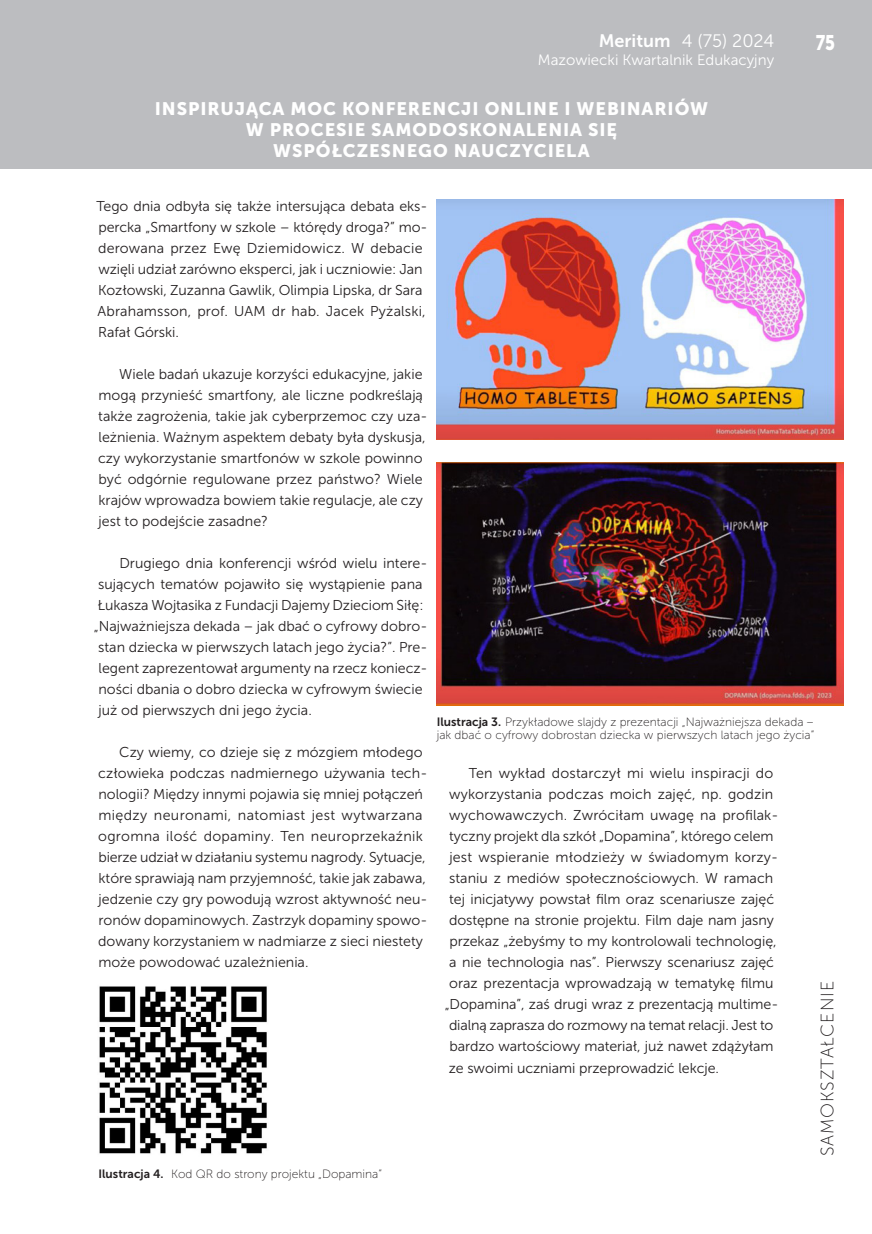
<style>
.page{position:relative;width:872px;height:1234px;background:#fff}
.page>*{position:absolute;margin:0;border:0;box-sizing:border-box;transform-origin:0 0}
.t1{font:21px "Museo Sans 900";color:#fff;scale:.8 1}
.t2{font:18px/21px "Museo Sans 900";letter-spacing:.05em;color:#fff;text-align:center}
.t3{font:18px "Museo Sans 300";color:#fff}
.t4{font:18px "Museo Sans 100";letter-spacing:.05em;color:#231f20}
.t5{font:15px "Museo Sans 300";color:#fff}
.t6{font:14.25px/21px "Museo Sans 300";color:#231f20}
.t7{font:12px/13.5px "Museo Sans 100";color:#231f20}
.s1{font-family:"Museo Sans 700"}
</style>
<div class="page">
<div style="left:0;top:0;width:872px;height:169px;background:#bcbdc0"></div>
<img style="left:436px;top:200px;width:407px;height:240px">
<img style="left:436px;top:463px;width:407px;height:242px">
<img style="left:99px;top:986px;width:168px;height:168px">
<p class="t3" style="left:599px;top:31px;width:177px"><span class="s1">Meritum</span> 4 (75) 2024</p>
<h1 class="t1" style="left:815px;top:30px;width:26px">75</h1>
<p class="t5" style="left:538px;top:52px;width:238px">Mazowiecki Kwartalnik Edukacyjny</p>
<p class="t2" style="left:155px;top:98px;width:555px">INSPIRUJĄCA MOC KONFERENCJI ONLINE I WEBINARIÓW<br>W PROCESIE SAMODOSKONALENIA SIĘ<br>WSPÓŁCZESNEGO NAUCZYCIELA</p>
<p class="t6" style="left:97px;top:195px;width:332px">Tego dnia odbyła się także intersująca debata eks&shy;percka „Smartfony w szkole – którędy droga?” mo&shy;derowana przez Ewę Dziemidowicz. W debacie wzięli udział zarówno eksperci, jak i uczniowie: Jan Kozłowski, Zuzanna Gawlik, Olimpia Lipska, dr Sara Abrahamsson, prof. UAM dr hab. Jacek Pyżalski, Rafał Górski.</p>
<p class="t6" style="left:98px;top:363px;width:331px;text-indent:21px">Wiele badań ukazuje korzyści edukacyjne, jakie mogą przynieść smartfony, ale liczne podkreślają także zagrożenia, takie jak cyberprzemoc czy uza&shy;leżnienia. Ważnym aspektem debaty była dyskusja, czy wykorzystanie smartfonów w szkole powinno być odgórnie regulowane przez państwo? Wiele krajów wprowadza bowiem takie regulacje, ale czy jest to podejście zasadne?</p>
<p class="t6" style="left:119px;top:552px;width:309px">Drugiego dnia konferencji wśród wielu intere-</p>
<p class="t6" style="left:98px;top:573px;width:326px">sujących tematów pojawiło się wystąpienie pana</p>
<p class="t6" style="left:98px;top:594px;width:327px">Łukasza Wojtasika z Fundacji Dajemy Dzieciom Siłę:</p>
<p class="t6" style="left:94px;top:615px;width:335px">„Najważniejsza dekada – jak dbać o cyfrowy dobro-</p>
<p class="t6" style="left:98px;top:636px;width:331px">stan dziecka w pierwszych latach jego życia?”. Pre-</p>
<p class="t6" style="left:98px;top:657px;width:330px">legent zaprezentował argumenty na rzecz koniecz-</p>
<p class="t6" style="left:98px;top:678px;width:326px">ności dbania o dobro dziecka w cyfrowym świecie</p>
<p class="t6" style="left:98px;top:699px;width:215px">już od pierwszych dni jego życia.</p>
<p class="t6" style="left:98px;top:741px;width:331px;text-indent:21px">Czy wiemy, co dzieje się z mózgiem młodego człowieka podczas nadmiernego używania tech&shy;nologii? Między innymi pojawia się mniej połączeń między neuronami, natomiast jest wytwarzana ogromna ilość dopaminy. Ten neuroprzekaźnik bierze udział w działaniu systemu nagrody. Sytuacje, które sprawiają nam przyjemność, takie jak zabawa, jedzenie czy gry powodują wzrost aktywność neu&shy;ronów dopaminowych. Zastrzyk dopaminy spowo&shy;dowany korzystaniem w nadmiarze z sieci niestety może powodować uzależnienia.</p>
<p class="t7" style="left:98px;top:1166px;width:285px"><span class="s1">Ilustracja 4.</span> Kod QR do strony projektu „Dopamina”</p>
<p class="t7" style="left:437px;top:714px;width:379px"><span class="s1">Ilustracja 3.</span> Przykładowe slajdy z prezentacji „Najważniejsza dekada – jak dbać o cyfrowy dobrostan dziecka w pierwszych latach jego życia”</p>
<p class="t6" style="left:469px;top:762px;width:306px">Ten wykład dostarczył mi wielu inspiracji do</p>
<p class="t6" style="left:449px;top:783px;width:325px">wykorzystania podczas moich zajęć, np. godzin</p>
<p class="t6" style="left:449px;top:804px;width:330px">wychowawczych. Zwróciłam uwagę na profilak-</p>
<p class="t6" style="left:449px;top:825px;width:326px">tyczny projekt dla szkół „Dopamina”, którego celem</p>
<p class="t6" style="left:449px;top:846px;width:330px">jest wspieranie młodzieży w świadomym korzy-</p>
<p class="t6" style="left:449px;top:867px;width:326px">staniu z mediów społecznościowych. W ramach</p>
<p class="t6" style="left:449px;top:888px;width:326px">tej inicjatywy powstał film oraz scenariusze zajęć</p>
<p class="t6" style="left:449px;top:909px;width:326px">dostępne na stronie projektu. Film daje nam jasny</p>
<p class="t6" style="left:449px;top:930px;width:329px">przekaz „żebyśmy to my kontrolowali technologię,</p>
<p class="t6" style="left:449px;top:951px;width:326px">a nie technologia nas”. Pierwszy scenariusz zajęć</p>
<p class="t6" style="left:449px;top:972px;width:326px">oraz prezentacja wprowadzają w tematykę filmu</p>
<p class="t6" style="left:445px;top:993px;width:335px">„Dopamina”, zaś drugi wraz z prezentacją multime-</p>
<p class="t6" style="left:449px;top:1014px;width:326px">dialną zaprasza do rozmowy na temat relacji. Jest to</p>
<p class="t6" style="left:449px;top:1035px;width:325px">bardzo wartościowy materiał, już nawet zdążyłam</p>
<p class="t6" style="left:449px;top:1056px;width:272px">ze swoimi uczniami przeprowadzić lekcje.</p>
<p class="t4" style="left:817px;top:1156px;width:177px;rotate:-90deg">SAMOKSZTAŁCENIE</p>
</div>
